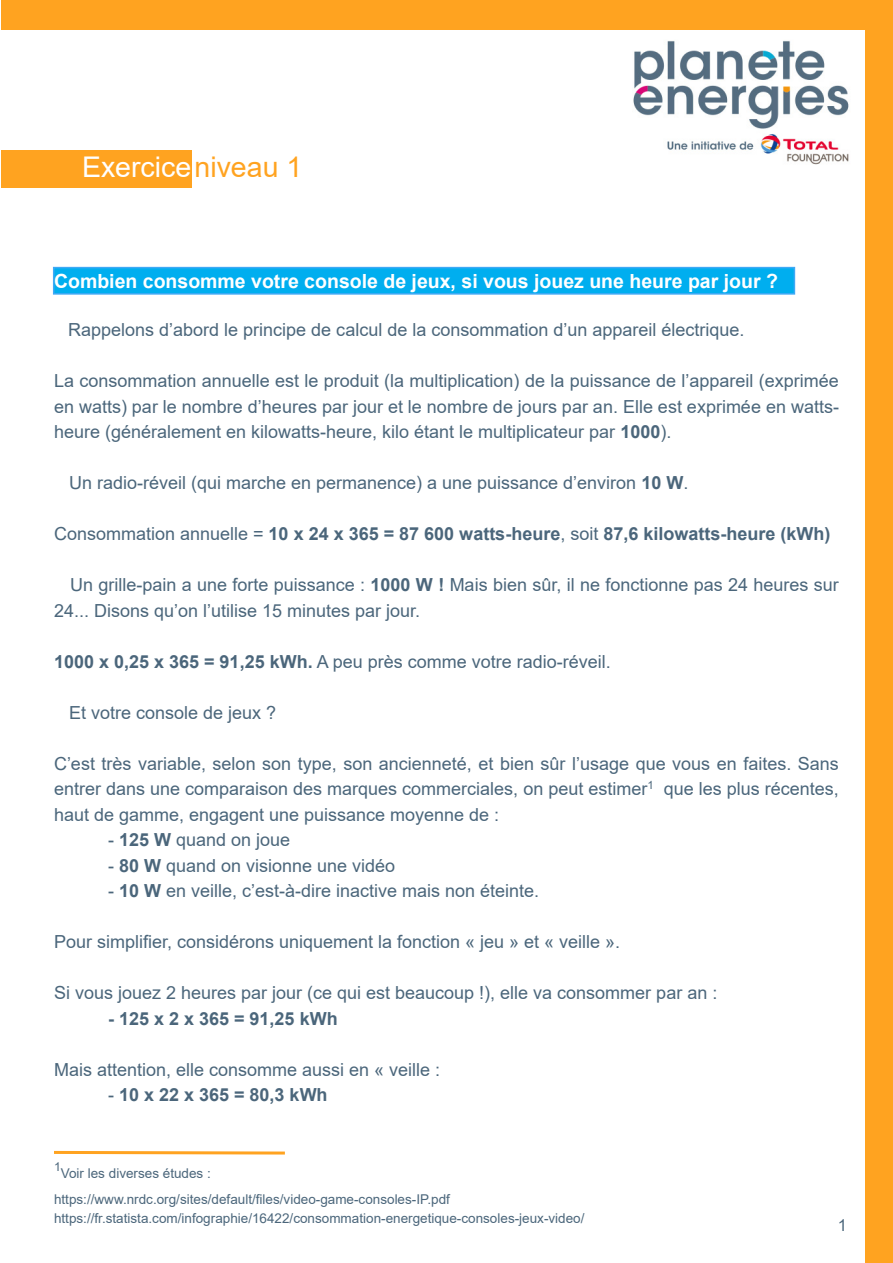
<style>
.page{position:relative;width:893px;height:1263px;background:#fff}
.page>*{position:absolute;margin:0;border:0;box-sizing:border-box;transform-origin:0 0}
.t1{font:28.5px "Arial";color:#fff}
.t2{font:700 19.5px "Arial";color:#fff}
.t3{font:18px/25.5px "Arial";color:#4b667b;text-align:justify}
.t4{font:700 18px "Arial";color:#4b667b}
.t5{font:16.5px "Arial";color:#4b667b}
.t6{font:13.5px "Arial";color:#4b667b}
.t7{font:12.3px "Arial";color:#4b667b}
.s1{color:#ffa320}
.s2{font-weight:700}
.s3{font-weight:400}
</style>
<div class="page">
<div style="left:1px;top:150px;width:190px;height:37px;background:#ffa320"></div>
<img style="left:633px;top:41px;width:216px;height:124px">
<div style="left:53px;top:267px;width:742px;height:28px;background:#00aeef;border:2px solid #3fa9f5"></div>
<div style="left:1px;top:0;width:892px;height:30px;background:#ffa320"></div>
<div style="left:865px;top:2px;width:28px;height:1261px;background:#ffa320"></div>
<svg style="left:54px;top:1150px;width:231px;height:5px"></svg>
<p class="t1" style="left:82px;top:148px;width:222px">Exercice<span class="s1">niveau 1</span></p>
<p class="t2" style="left:54px;top:268px;width:725px">Combien consomme votre console de jeux, si vous jouez une heure par jour ?</p>
<p class="t3" style="left:68px;top:317px;width:678px">Rappelons d’abord le principe de calcul de la consommation d’un appareil électrique.</p>
<p class="t3" style="left:54px;top:368px;width:786px">La consommation annuelle est le produit (la multiplication) de la puissance de l’appareil (exprimée en watts) par le nombre d’heures par jour et le nombre de jours par an. Elle est exprimée en watts&shy;heure (généralement en kilowatts-heure, kilo étant le multiplicateur par <span class="s2">1000</span>).</p>
<p class="t3" style="left:69px;top:470px;width:621px">Un radio-réveil (qui marche en permanence) a une puissance d’environ <span class="s2">10 W</span>.</p>
<p class="t4" style="left:54px;top:521px;width:778px"><span class="s3">Consommation annuelle =</span> 10 x 24 x 365 = 87 600 watts-heure<span class="s3">, soit</span> 87,6 kilowatts-heure (kWh)</p>
<p class="t3" style="left:54px;top:572px;width:786px;text-indent:16px">Un grille-pain a une forte puissance : <span class="s2">1000 W !</span> Mais bien sûr, il ne fonctionne pas 24 heures sur<br>24... Disons qu’on l’utilise 15 minutes par jour.</p>
<p class="t3" style="left:54px;top:649px;width:558px"><span class="s2">1000 x 0,25 x 365 = 91,25 kWh.</span> A peu près comme votre radio-réveil.</p>
<p class="t3" style="left:69px;top:700px;width:209px">Et votre console de jeux ?</p>
<p class="t3" style="left:54px;top:751px;width:786px">C’est très variable, selon son type, son ancienneté, et bien sûr l’usage que vous en faites. Sans entrer dans une comparaison des marques commerciales, on peut estimer<sup>1</sup> que les plus récentes, haut de gamme, engagent une puissance moyenne de :</p>
<p class="t3" style="left:108px;top:827px;width:184px">- <span class="s2">125 W</span> quand on joue</p>
<p class="t3" style="left:108px;top:853px;width:289px">- <span class="s2">80 W</span> quand on visionne une vidéo</p>
<p class="t3" style="left:108px;top:878px;width:433px">- <span class="s2">10 W</span> en veille, c’est-à-dire inactive mais non éteinte.</p>
<p class="t3" style="left:54px;top:929px;width:568px">Pour simplifier, considérons uniquement la fonction « jeu » et « veille ».</p>
<p class="t3" style="left:54px;top:980px;width:665px">Si vous jouez 2 heures par jour (ce qui est beaucoup !), elle va consommer par an :</p>
<p class="t4" style="left:108px;top:1006px;width:231px">- 125 x 2 x 365 = 91,25 kWh</p>
<p class="t3" style="left:54px;top:1057px;width:388px">Mais attention, elle consomme aussi en « veille :</p>
<p class="t4" style="left:108px;top:1082px;width:221px"><span class="s3">-</span> 10 x 22 x 365 = 80,3 kWh</p>
<p class="t7" style="left:54px;top:1158px;width:8px">1</p>
<p class="t6" style="left:61px;top:1164px;width:152px">Voir les diverses études :</p>
<p class="t6" style="left:54px;top:1190px;width:397px">https://www.nrdc.org/sites/default/files/video-game-consoles-IP.pdf</p>
<p class="t6" style="left:54px;top:1209px;width:532px">https://fr.statista.com/infographie/16422/consommation-energetique-consoles-jeux-video/</p>
<p class="t5" style="left:838px;top:1214px;width:11px">1</p>
</div>
